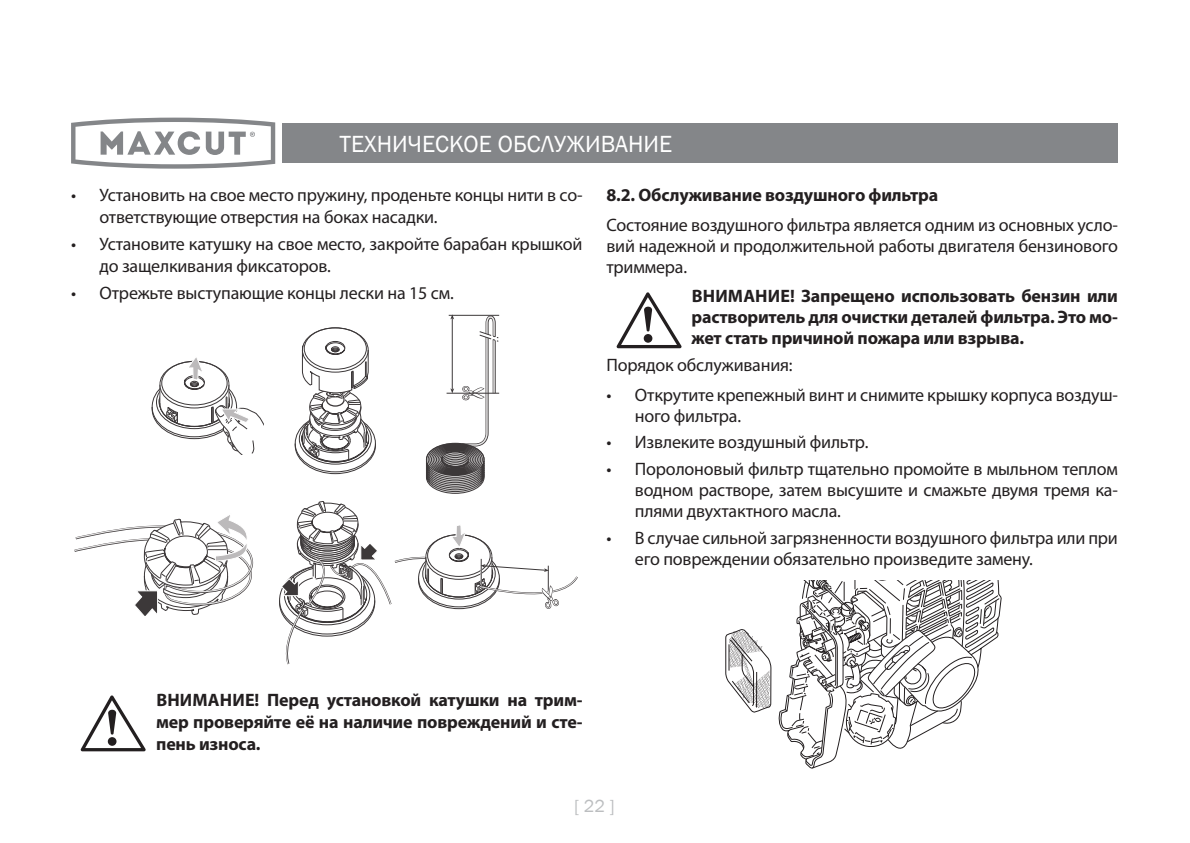
<style>
.page{position:relative;width:1190px;height:843px;background:#fff}
.page>*{position:absolute;margin:0;border:0;box-sizing:border-box;transform-origin:0 0}
.t1{font:24px "Franklin Gothic";color:#fff}
.t2{font:18px/21px "Myriad Pro";letter-spacing:-.01em;color:#231f20}
.t3{font:700 18px/21.6px "Myriad Pro";letter-spacing:-.01em;color:#231f20;text-align:justify}
.t4{font:18px "Franklin Gothic";color:#bcbec0}
</style>
<div class="page">
<svg style="left:71px;top:118px;width:204px;height:51px"></svg>
<div style="left:283px;top:123px;width:835px;height:40px;background:#848689"></div>
<svg style="left:151px;top:357px;width:112px;height:97px"></svg>
<svg style="left:74px;top:515px;width:180px;height:101px"></svg>
<svg style="left:279px;top:314px;width:299px;height:351px"></svg>
<svg style="left:80px;top:695px;width:66px;height:56px"></svg>
<svg style="left:616px;top:292px;width:66px;height:56px"></svg>
<svg style="left:725px;top:580px;width:276px;height:188px"></svg>
<h1 class="t1" style="left:339px;top:129px;width:334px">ТЕХНИЧЕСКОЕ ОБСЛУЖИВАНИЕ</h1>
<p class="t2" style="left:99px;top:185px;width:484px;line-height:21.6px;text-indent:-28px">• Установить на свое место пружину, проденьте концы нити в со&shy;ответствующие отверстия на боках насадки.</p>
<p class="t2" style="left:99px;top:234px;width:484px;line-height:21.6px;text-indent:-28px">• Установите катушку на свое место, закройте барабан крышкой до защелкивания фиксаторов.</p>
<p class="t2" style="left:71px;top:283px;width:384px">• Отрежьте выступающие концы лески на 15 см.</p>
<p class="t3" style="left:606px;top:185px;width:333px">8.2. Обслуживание воздушного фильтра</p>
<p class="t2" style="left:606px;top:215px;width:513px;text-align:justify">Состояние воздушного фильтра является одним из основных усло&shy;вий надежной и продолжительной работы двигателя бензинового триммера.</p>
<p class="t3" style="left:691px;top:286px;width:428px;line-height:21px">ВНИМАНИЕ! Запрещено использовать бензин или растворитель для очистки деталей фильтра. Это мо&shy;жет стать причиной пожара или взрыва.</p>
<p class="t2" style="left:606px;top:355px;width:188px">Порядок обслуживания:</p>
<p class="t2" style="left:635px;top:384px;width:484px;text-indent:-28px">• Открутите крепежный винт и снимите крышку корпуса воздуш&shy;ного фильтра.</p>
<p class="t2" style="left:606px;top:432px;width:264px">• Извлеките воздушный фильтр.</p>
<p class="t2" style="left:635px;top:459px;width:484px;text-align:justify;text-indent:-28px">• Поролоновый фильтр тщательно промойте в мыльном теплом водном растворе, затем высушите и смажьте двумя тремя ка&shy;плями двухтактного масла.</p>
<p class="t2" style="left:635px;top:527px;width:484px;line-height:21.6px;text-indent:-28px">• В случае сильной загрязненности воздушного фильтра или при его повреждении обязательно произведите замену.</p>
<p class="t3" style="left:156px;top:690px;width:428px">ВНИМАНИЕ! Перед установкой катушки на трим&shy;мер проверяйте её на наличие повреждений и сте&shy;пень износа.</p>
<p class="t4" style="left:574px;top:798px;width:42px">[ 22 ]</p>
</div>
